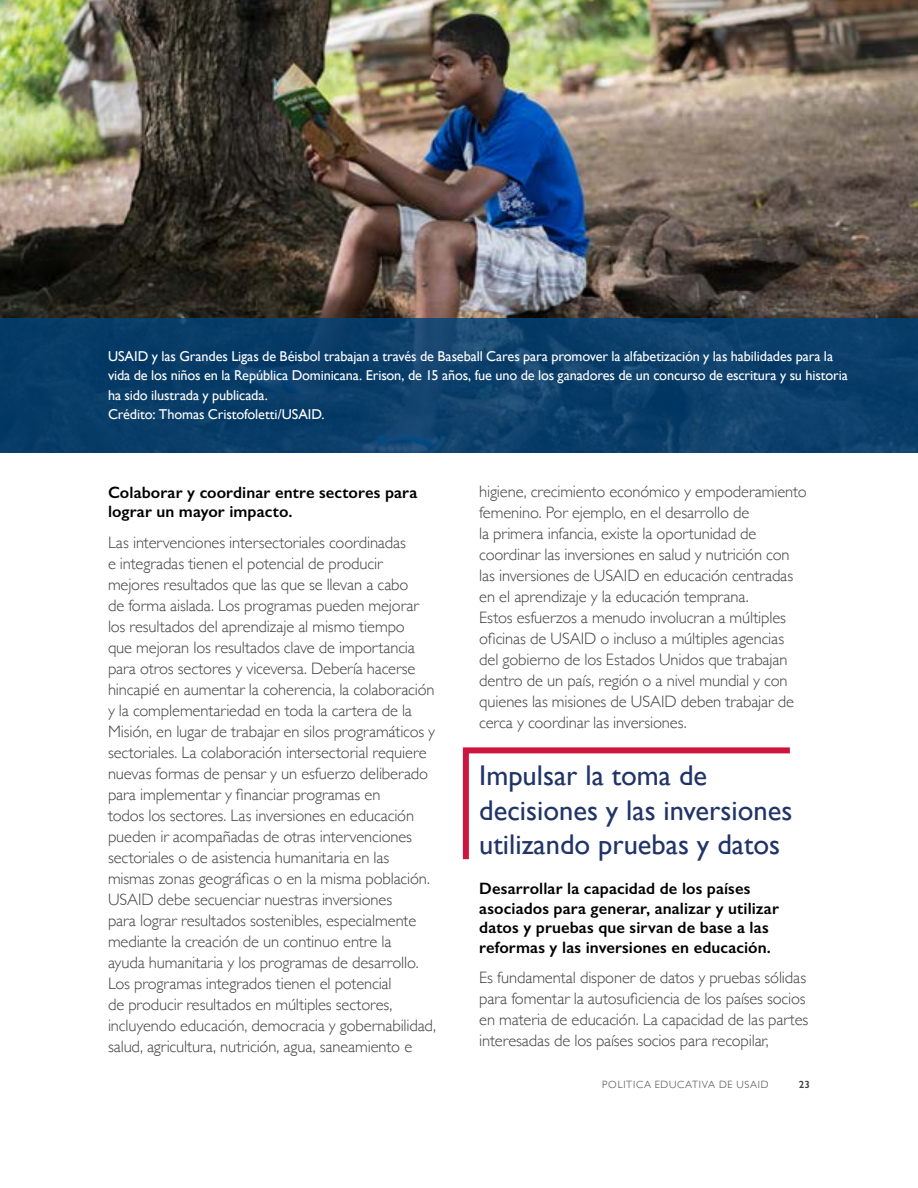
<style>
.page{position:relative;width:918px;height:1188px;background:#fff}
.page>*{position:absolute;margin:0;border:0;box-sizing:border-box;transform-origin:0 0}
.t1{font:28.5px/34.5px "Gill Sans";color:#213468}
.t2{font:300 16.5px/21px "Gill Sans";letter-spacing:-.01em;color:#414042}
.t3{font:600 16.5px/19.5px "Gill Sans";letter-spacing:.005em;color:#000}
.t4{font:14.25px/19.5px "Gill Sans";letter-spacing:-.01em;color:#fff}
.t5{font:300 10.5px "Gill Sans";letter-spacing:.07em;color:#414042}
.t6{font:600 10.5px "Gill Sans";color:#414042}
</style>
<div class="page">
<img style="left:0;top:0;width:918px;height:319px">
<svg style="left:0;top:319px;width:918px;height:134px;background:#0b3f6a"></svg>
<svg style="left:462px;top:747px;width:328px;height:113px"></svg>
<p class="t4" style="left:108px;top:346px;width:741px">USAID y las Grandes Ligas de Béisbol trabajan a través de Baseball Cares para promover la alfabetización y las habilidades para la vida de los niños en la República Dominicana. Erison, de 15 años, fue uno de los ganadores de un concurso de escritura y su historia ha sido ilustrada y publicada.<br>Crédito: Thomas Cristofoletti/USAID.</p>
<h3 class="t3" style="left:108px;top:483px;width:311px">Colaborar y coordinar entre sectores para lograr un mayor impacto.</h3>
<p class="t2" style="left:108px;top:532px;width:329px">Las intervenciones intersectoriales coordinadas<br>e integradas tienen el potencial de producir mejores resultados que las que se llevan a cabo<br>de forma aislada. Los programas pueden mejorar los resultados del aprendizaje al mismo tiempo<br>que mejoran los resultados clave de importancia para otros sectores y viceversa. Debería hacerse hincapié en aumentar la coherencia, la colaboración y la complementariedad en toda la cartera de la Misión, en lugar de trabajar en silos programáticos y sectoriales. La colaboración intersectorial requiere nuevas formas de pensar y un esfuerzo deliberado para implementar y financiar programas en<br>todos los sectores. Las inversiones en educación pueden ir acompañadas de otras intervenciones sectoriales o de asistencia humanitaria en las mismas zonas geográficas o en la misma población.<br>USAID debe secuenciar nuestras inversiones<br>para lograr resultados sostenibles, especialmente mediante la creación de un continuo entre la<br>ayuda humanitaria y los programas de desarrollo.<br>Los programas integrados tienen el potencial<br>de producir resultados en múltiples sectores, incluyendo educación, democracia y gobernabilidad, salud, agricultura, nutrición, agua, saneamiento e</p>
<p class="t2" style="left:479px;top:481px;width:329px">higiene, crecimiento económico y empoderamiento femenino. Por ejemplo, en el desarrollo de<br>la primera infancia, existe la oportunidad de coordinar las inversiones en salud y nutrición con las inversiones de USAID en educación centradas en el aprendizaje y la educación temprana.<br>Estos esfuerzos a menudo involucran a múltiples oficinas de USAID o incluso a múltiples agencias del gobierno de los Estados Unidos que trabajan dentro de un país, región o a nivel mundial y con quienes las misiones de USAID deben trabajar de cerca y coordinar las inversiones.</p>
<h2 class="t1" style="left:479px;top:758px;width:315px">Impulsar la toma de decisiones y las inversiones utilizando pruebas y datos</h2>
<h3 class="t3" style="left:479px;top:879px;width:301px">Desarrollar la capacidad de los países asociados para generar, analizar y utilizar datos y pruebas que sirvan de base a las reformas y las inversiones en educación.</h3>
<p class="t2" style="left:479px;top:967px;width:331px">Es fundamental disponer de datos y pruebas sólidas para fomentar la autosuficiencia de los países socios en materia de educación. La capacidad de las partes interesadas de los países socios para recopilar,</p>
<p class="t5" style="left:602px;top:1076px;width:168px">POLITICA EDUCATIVA DE USAID</p>
<p class="t6" style="left:799px;top:1078px;width:13px">23</p>
</div>
